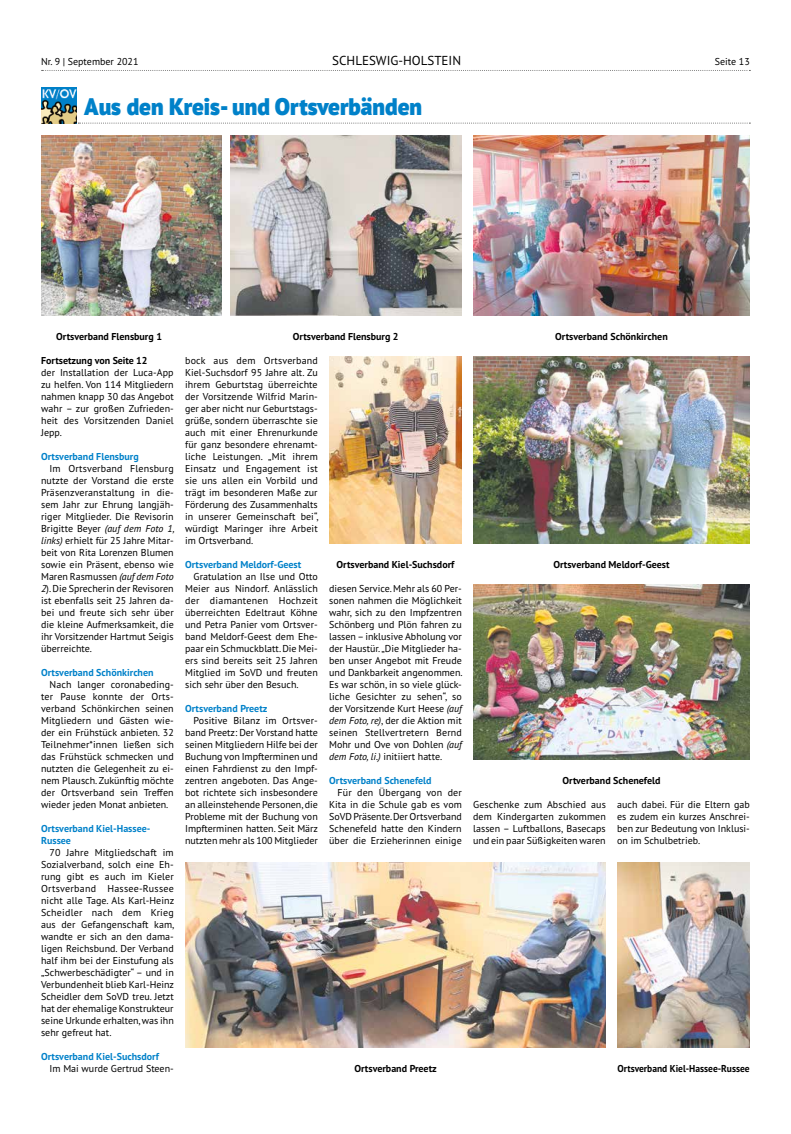
<style>
.page{position:relative;width:791px;height:1134px;background:#fff}
.page>*{position:absolute;margin:0;border:0;box-sizing:border-box;transform-origin:0 0}
.t1{font:900 24px "PT Sans Pro";color:#0081c9}
.t2{font:13px "PT Sans Pro";color:#000}
.t3{font:10px/12px "PT Sans Pro";color:#000;text-align:justify}
.t4{font:700 10px "PT Sans Pro";color:#000}
.t5{font:700 10px/12px "PT Sans Pro";color:#0081c9}
.t6{font:700 10px "PT Sans Pro";color:#000;scale:.95 1}
.s1{font-style:italic}
</style>
<div class="page">
<img style="left:41px;top:88px;width:36px;height:36px">
<svg style="left:78px;top:123px;width:672px;height:1px"></svg>
<img style="left:473px;top:136px;width:277px;height:179px">
<img style="left:473px;top:357px;width:277px;height:187px">
<img style="left:473px;top:585px;width:276px;height:175px">
<img style="left:185px;top:862px;width:421px;height:186px">
<img style="left:230px;top:136px;width:232px;height:180px">
<img style="left:41px;top:136px;width:180px;height:180px">
<img style="left:617px;top:862px;width:133px;height:186px">
<img style="left:329px;top:356px;width:133px;height:188px">
<svg style="left:42px;top:70px;width:708px;height:1px"></svg>
<p class="t3" style="left:41px;top:55px;width:99px">Nr. 9 | September 2021</p>
<h2 class="t2" style="left:332px;top:52px;width:130px">SCHLESWIG-HOLSTEIN</h2>
<p class="t3" style="left:715px;top:55px;width:36px">Seite 13</p>
<h1 class="t1" style="left:84px;top:91px;width:339px">Aus den Kreis- und Ortsverbänden</h1>
<p class="t4" style="left:56px;top:329px;width:107px">Ortsverband Flensburg 1</p>
<p class="t4" style="left:293px;top:329px;width:107px">Ortsverband Flensburg 2</p>
<p class="t4" style="left:41px;top:353px;width:108px">Fortsetzung von Seite 12</p>
<p class="t3" style="left:41px;top:366px;width:134px">der Installation der Luca-App zu helfen. Von 114 Mitgliedern nahmen knapp 30 das Angebot wahr – zur großen Zufrieden&shy;heit des Vorsitzenden Daniel Jepp.</p>
<p class="t5" style="left:41px;top:450px;width:99px">Ortsverband Flensburg</p>
<p class="t3" style="left:41px;top:462px;width:135px;text-indent:8px">Im Ortsverband Flensburg nutzte der Vorstand die erste Präsenzveranstaltung in die&shy;sem Jahr zur Ehrung langjäh&shy;riger Mitglieder. Die Revisorin Brigitte Beyer <span class="s1">(auf dem Foto 1, links)</span> erhielt für 25 Jahre Mitar&shy;beit von Rita Lorenzen Blumen sowie ein Präsent, ebenso wie Maren Rasmussen <span class="s1">(auf dem Foto 2</span>). Die Sprecherin der Revisoren ist ebenfalls seit 25 Jahren da&shy;bei und freute sich sehr über die kleine Aufmerksamkeit, die ihr Vorsitzender Hartmut Seigis überreichte.</p>
<p class="t5" style="left:41px;top:666px;width:114px">Ortsverband Schönkirchen</p>
<p class="t3" style="left:41px;top:678px;width:134px;text-indent:8px">Nach langer coronabeding&shy;ter Pause konnte der Orts&shy;verband Schönkirchen seinen Mitgliedern und Gästen wie&shy;der ein Frühstück anbieten. 32<br>Teilnehmer*innen ließen sich das Frühstück schmecken und nutzten die Gelegenheit zu ei&shy;nem Plausch. Zukünftig möchte der Ortsverband sein Treffen wieder jeden Monat anbieten.</p>
<p class="t5" style="left:41px;top:822px;width:111px">Ortsverband Kiel-Hassee-<br>Russee</p>
<p class="t3" style="left:41px;top:846px;width:135px;text-indent:8px">70 Jahre Mitgliedschaft im Sozialverband, solch eine Eh&shy;rung gibt es auch im Kieler Ortsverband Hassee-Russee nicht alle Tage. Als Karl-Heinz Scheidler nach dem Krieg aus der Gefangenschaft kam, wandte er sich an den dama&shy;ligen Reichsbund. Der Verband half ihm bei der Einstufung als „Schwerbeschädigter“ – und in Verbundenheit blieb Karl-Heinz Scheidler dem SoVD treu. Jetzt hat der ehemalige Konstrukteur seine Urkunde erhalten, was ihn sehr gefreut hat.</p>
<p class="t5" style="left:41px;top:1050px;width:119px">Ortsverband Kiel-Suchsdorf</p>
<p class="t3" style="left:50px;top:1062px;width:126px">Im Mai wurde Gertrud Steen-</p>
<p class="t3" style="left:185px;top:354px;width:135px">bock aus dem Ortsverband Kiel-Suchsdorf 95 Jahre alt. Zu ihrem Geburtstag überreichte der Vorsitzende Wilfrid Marin&shy;ger aber nicht nur Geburtstags&shy;grüße, sondern überraschte sie auch mit einer Ehrenurkunde für ganz besondere ehrenamt&shy;liche Leistungen. „Mit ihrem Einsatz und Engagement ist sie uns allen ein Vorbild und trägt im besonderen Maße zur Förderung des Zusammenhalts in unserer Gemeinschaft bei“, würdigt Maringer ihre Arbeit im Ortsverband.</p>
<p class="t5" style="left:185px;top:558px;width:118px">Ortsverband Meldorf-Geest</p>
<p class="t3" style="left:185px;top:570px;width:134px;text-indent:8px">Gratulation an Ilse und Otto Meier aus Nindorf. Anlässlich der diamantenen Hochzeit überreichten Edeltraut Köhne und Petra Panier vom Ortsver&shy;band Meldorf-Geest dem Ehe&shy;paar ein Schmuckblatt. Die Mei&shy;ers sind bereits seit 25 Jahren Mitglied im SoVD und freuten sich sehr über den Besuch.</p>
<p class="t5" style="left:185px;top:702px;width:84px">Ortsverband Preetz</p>
<p class="t3" style="left:185px;top:714px;width:134px;text-indent:8px">Positive Bilanz im Ortsver&shy;band Preetz: Der Vorstand hatte seinen Mitgliedern Hilfe bei der Buchung von Impfterminen und einen Fahrdienst zu den Impf&shy;zentren angeboten. Das Ange&shy;bot richtete sich insbesondere an alleinstehende Personen, die Probleme mit der Buchung von Impfterminen hatten. Seit März nutzten mehr als 100 Mitglieder</p>
<p class="t4" style="left:336px;top:557px;width:119px">Ortsverband Kiel-Suchsdorf</p>
<p class="t3" style="left:329px;top:582px;width:135px">diesen Service. Mehr als 60 Per&shy;sonen nahmen die Möglichkeit wahr, sich zu den Impfzentren Schönberg und Plön fahren zu lassen – inklusive Abholung vor der Haustür. „Die Mitglieder ha&shy;ben unser Angebot mit Freude und Dankbarkeit angenommen.<br>Es war schön, in so viele glück&shy;liche Gesichter zu sehen“, so der Vorsitzende Kurt Heese <span class="s1">(auf dem Foto, re)</span>, der die Aktion mit seinen Stellvertretern Bernd Mohr und Ove von Dohlen <span class="s1">(auf dem Foto, li.)</span> initiiert hatte.</p>
<p class="t5" style="left:329px;top:774px;width:104px">Ortsverband Schenefeld</p>
<p class="t3" style="left:329px;top:786px;width:134px;text-indent:8px">Für den Übergang von der Kita in die Schule gab es vom SoVD Präsente. Der Ortsverband Schenefeld hatte den Kindern über die Erzieherinnen einige</p>
<p class="t4" style="left:354px;top:1061px;width:84px">Ortsverband Preetz</p>
<p class="t4" style="left:555px;top:329px;width:114px">Ortsverband Schönkirchen</p>
<p class="t4" style="left:553px;top:557px;width:118px">Ortsverband Meldorf-Geest</p>
<p class="t4" style="left:562px;top:773px;width:100px">Ortverband Schenefeld</p>
<p class="t3" style="left:473px;top:798px;width:134px">Geschenke zum Abschied aus dem Kindergarten zukommen lassen – Luftballons, Basecaps und ein paar Süßigkeiten waren</p>
<p class="t3" style="left:617px;top:798px;width:134px">auch dabei. Für die Eltern gab es zudem ein kurzes Anschrei&shy;ben zur Bedeutung von Inklusi&shy;on im Schulbetrieb.</p>
<p class="t6" style="left:617px;top:1061px;width:141px">Ortsverband Kiel-Hassee-Russee</p>
</div>
